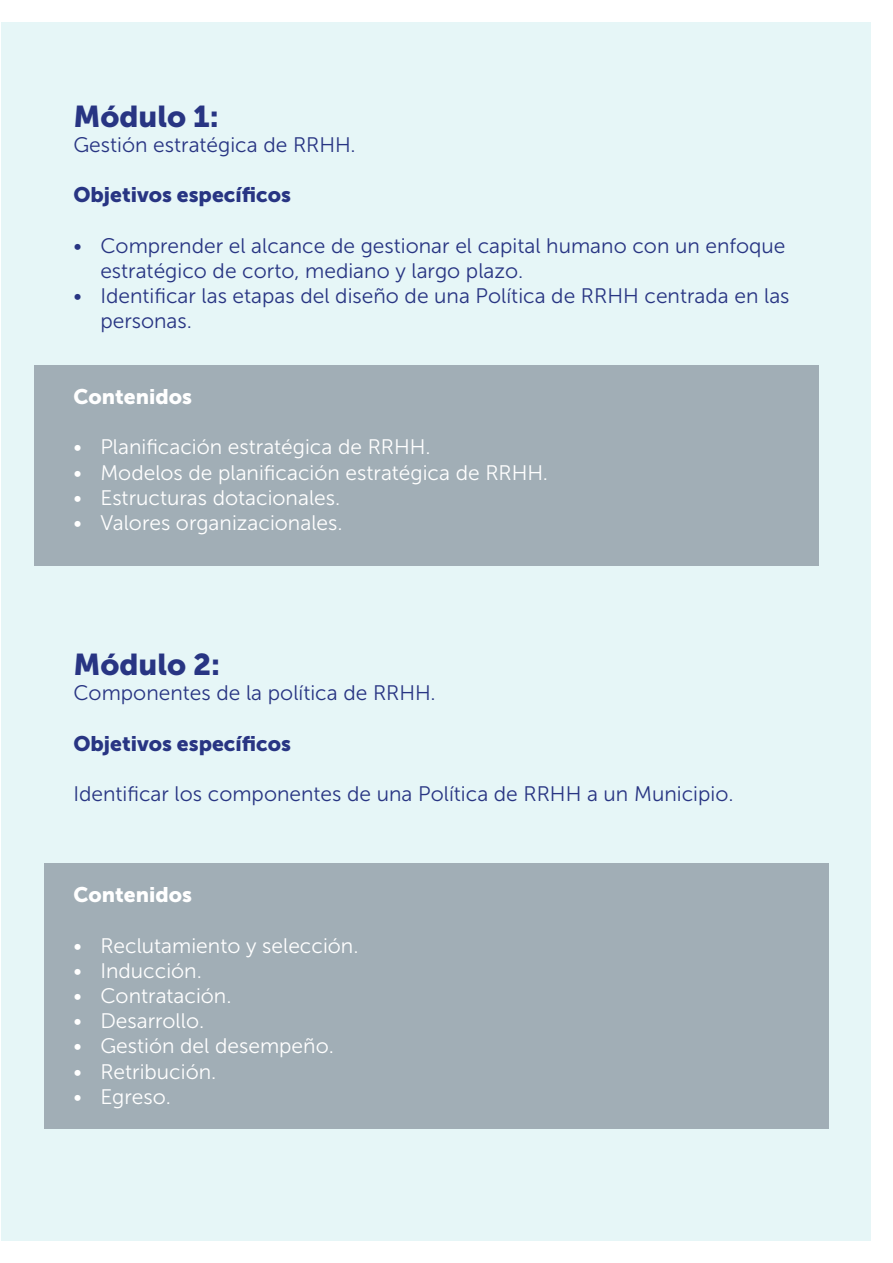
<style>
.page{position:relative;width:893px;height:1263px;background:#fff}
.page>*{position:absolute;margin:0;border:0;box-sizing:border-box;transform-origin:0 0}
.t1{font:30px "Museo Sans 900";color:#283583}
.t2{font:21px/25.2px "Museo Sans 300";color:#283583}
.t3{font:21px "Museo Sans 300";color:#fff}
.t4{font:21px "Museo Sans 900";color:#283583}
.t5{font:21px "Museo Sans 900";color:#fff}
</style>
<div class="page">
<div style="left:1px;top:22px;width:870px;height:1218px;background:#e6f6f7"></div>
<div style="left:34px;top:365px;width:785px;height:201px;background:#a1aeb6"></div>
<div style="left:44px;top:863px;width:784px;height:266px;background:#a1aeb6"></div>
<h1 class="t1" style="left:73px;top:99px;width:147px">Módulo 1:</h1>
<p class="t2" style="left:73px;top:132px;width:284px">Gestión estratégica de RRHH.</p>
<p class="t4" style="left:73px;top:183px;width:219px">Objetivos específicos</p>
<p class="t2" style="left:100px;top:233px;width:687px;text-indent:-27px">• Comprender el alcance de gestionar el capital humano con un enfoque estratégico de corto, mediano y largo plazo.</p>
<p class="t2" style="left:100px;top:283px;width:691px;text-indent:-27px">• Identificar las etapas del diseño de una Política de RRHH centrada en las personas.</p>
<p class="t5" style="left:73px;top:385px;width:120px">Contenidos</p>
<p class="t3" style="left:73px;top:436px;width:359px">• Planificación estratégica de RRHH.</p>
<p class="t3" style="left:73px;top:461px;width:476px">• Modelos de planificación estratégica de RRHH.</p>
<p class="t3" style="left:73px;top:486px;width:268px">• Estructuras dotacionales.</p>
<p class="t3" style="left:73px;top:511px;width:271px">• Valores organizacionales.</p>
<h1 class="t1" style="left:73px;top:648px;width:148px">Módulo 2:</h1>
<p class="t2" style="left:73px;top:681px;width:364px">Componentes de la política de RRHH.</p>
<p class="t4" style="left:73px;top:731px;width:219px">Objetivos específicos</p>
<p class="t2" style="left:73px;top:782px;width:662px">Identificar los componentes de una Política de RRHH a un Municipio.</p>
<p class="t5" style="left:73px;top:883px;width:120px">Contenidos</p>
<p class="t3" style="left:73px;top:934px;width:287px">• Reclutamiento y selección.</p>
<p class="t3" style="left:73px;top:959px;width:130px">• Inducción.</p>
<p class="t3" style="left:73px;top:984px;width:160px">• Contratación.</p>
<p class="t3" style="left:73px;top:1009px;width:132px">• Desarrollo.</p>
<p class="t3" style="left:73px;top:1035px;width:262px">• Gestión del desempeño.</p>
<p class="t3" style="left:73px;top:1060px;width:145px">• Retribución.</p>
<p class="t3" style="left:73px;top:1085px;width:99px">• Egreso.</p>
</div>
